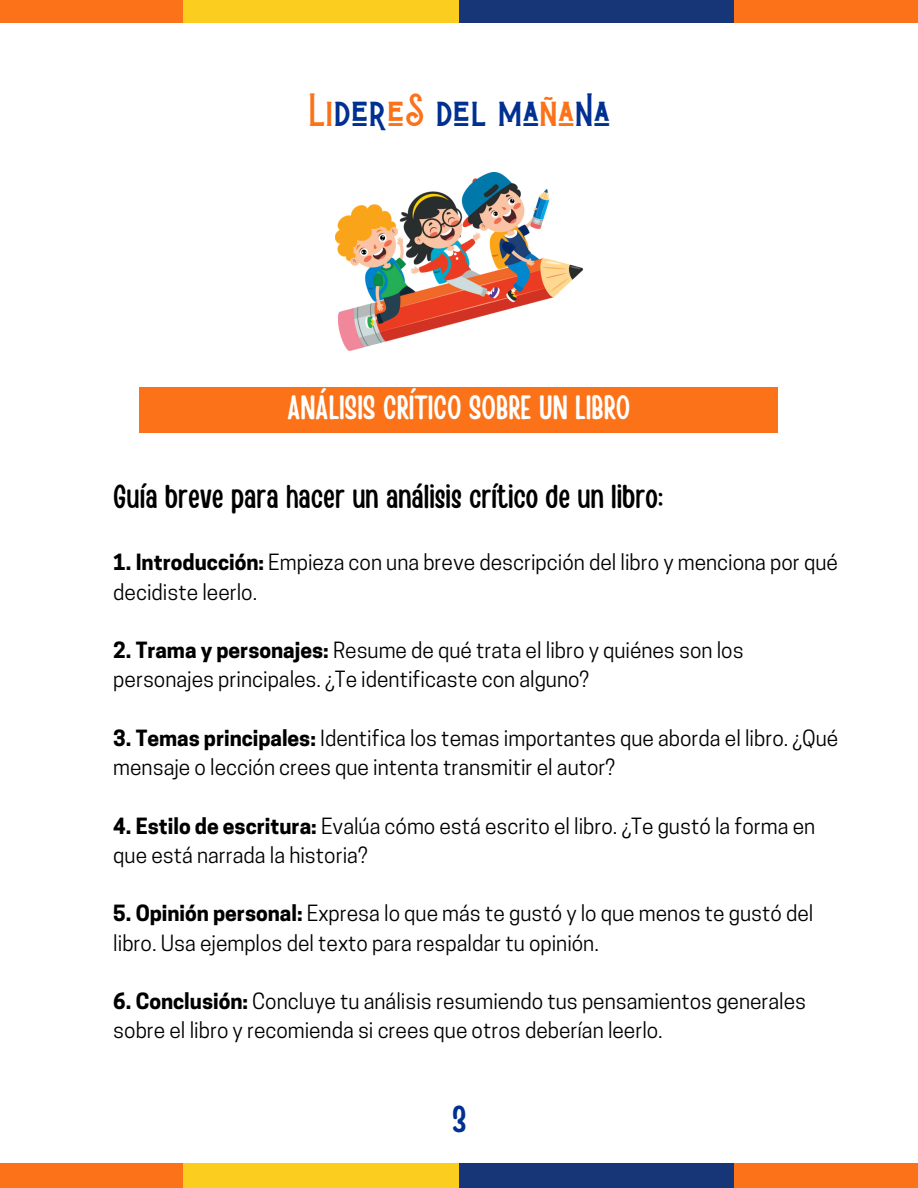
<style>
.page{position:relative;width:918px;height:1188px;background:#fff}
.page>*{position:absolute;margin:0;border:0;box-sizing:border-box;transform-origin:0 0}
.t1{font:37.35px "Badhorse";color:#003091}
.t2{font:37.35px "Handy Casual Condensed";color:#003091}
.t3{font:33.45px "Handy Casual Condensed";color:#fff}
.t4{font:33px "Handy Casual Condensed";color:#000}
.t5{font:21px/29.2px "Cooper Hewitt";color:#000}
.s1{color:#fc7219}
.s2{font-weight:700}
</style>
<div class="page">
<div style="left:0;top:1164px;width:184px;height:24px;background:#fc7219"></div>
<div style="left:184px;top:1164px;width:275px;height:24px;background:#fbcd1e"></div>
<div style="left:459px;top:1164px;width:275px;height:24px;background:#163677"></div>
<div style="left:734px;top:1164px;width:184px;height:24px;background:#fc7219"></div>
<div style="left:0;top:0;width:184px;height:22px;background:#fc7219"></div>
<div style="left:184px;top:0;width:275px;height:22px;background:#fbcd1e"></div>
<div style="left:459px;top:0;width:275px;height:22px;background:#163677"></div>
<div style="left:734px;top:0;width:184px;height:22px;background:#fc7219"></div>
<div style="left:140px;top:387px;width:638px;height:46px;background:#fc7219"></div>
<img style="left:335px;top:172px;width:248px;height:179px">
<h2 class="t1" style="left:308px;top:85px;width:303px"><span class="s1">Li</span>der<span class="s1">eS</span> del ma<span class="s1">ña</span>na</h2>
<p class="t3" style="left:287px;top:385px;width:345px">ANÁLISIS CRÍTICO SOBRE UN LIBRO</p>
<p class="t4" style="left:113px;top:475px;width:551px">Guía breve para hacer un análisis crítico de un libro:</p>
<p class="t5" style="left:113px;top:550px;width:726px"><span class="s2">1. Introducción:</span> Empieza con una breve descripción del libro y menciona por qué decidiste leerlo.</p>
<p class="t5" style="left:113px;top:638px;width:632px"><span class="s2">2. Trama y personajes:</span> Resume de qué trata el libro y quiénes son los personajes principales. ¿Te identificaste con alguno?</p>
<p class="t5" style="left:113px;top:726px;width:726px"><span class="s2">3. Temas principales:</span> Identifica los temas importantes que aborda el libro. ¿Qué mensaje o lección crees que intenta transmitir el autor?</p>
<p class="t5" style="left:113px;top:814px;width:703px"><span class="s2">4. Estilo de escritura:</span> Evalúa cómo está escrito el libro. ¿Te gustó la forma en que está narrada la historia?</p>
<p class="t5" style="left:113px;top:901px;width:702px"><span class="s2">5. Opinión personal:</span> Expresa lo que más te gustó y lo que menos te gustó del libro. Usa ejemplos del texto para respaldar tu opinión.</p>
<p class="t5" style="left:113px;top:989px;width:694px"><span class="s2">6. Conclusión:</span> Concluye tu análisis resumiendo tus pensamientos generales sobre el libro y recomienda si crees que otros deberían leerlo.</p>
<h3 class="t2" style="left:452px;top:1095px;width:16px">3</h3>
</div>
